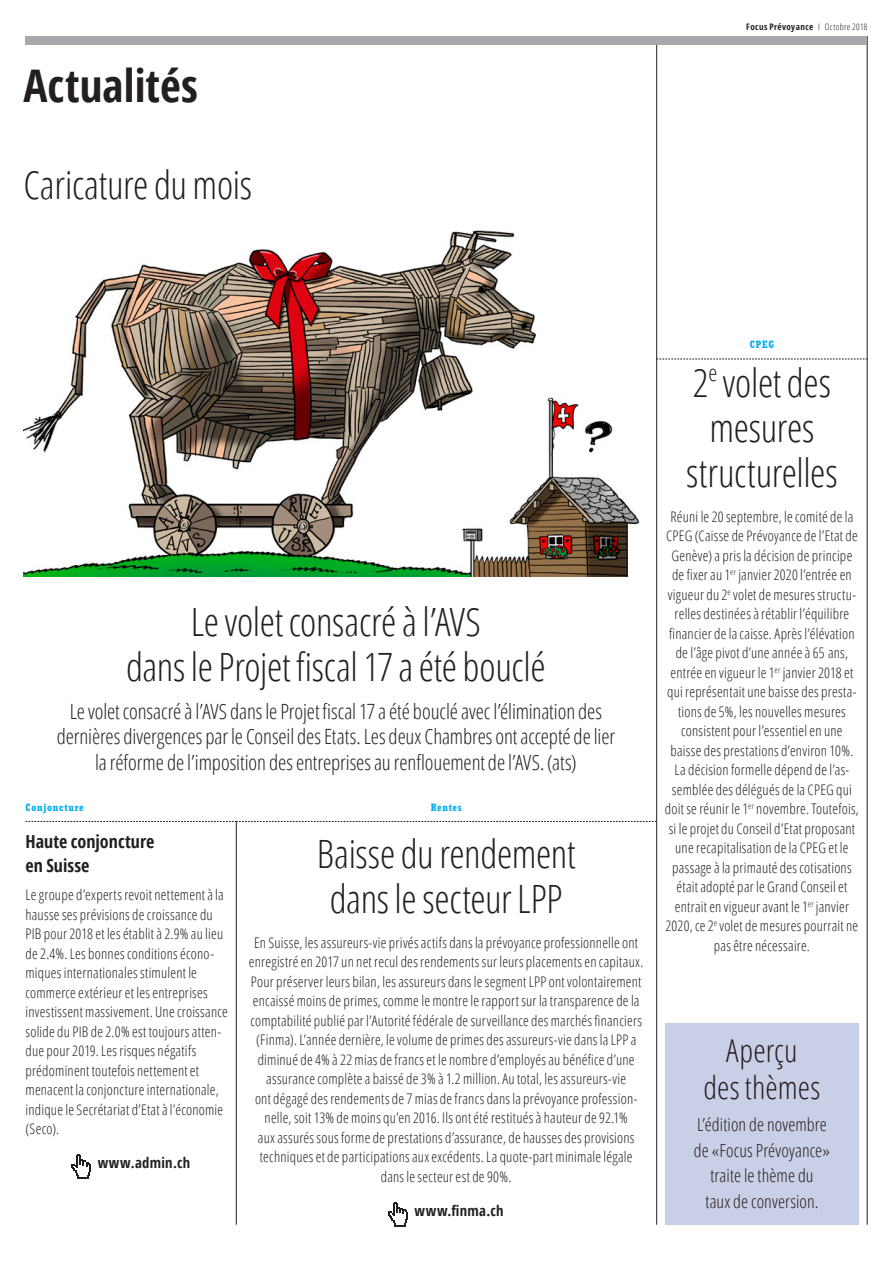
<style>
.page{position:relative;width:893px;height:1263px;background:#fff}
.page>*{position:absolute;margin:0;border:0;box-sizing:border-box;transform-origin:0 0}
.Titel{font:700 45px "Open Sans Condensed";letter-spacing:.005em;color:#231f20}
.News_Titel_mittel{font:300 39px/45px "Open Sans Condensed";letter-spacing:-.01em;color:#231f20;text-align:center}
.t1{font:300 31.5px/37.5px "Open Sans Condensed";letter-spacing:.005em;color:#231f20;text-align:center}
.News_GT_gross{font:300 21px/25.5px "Open Sans Condensed";letter-spacing:-.005em;color:#231f20;text-align:center}
.t2{font:300 18px/25.5px "Open Sans Condensed";letter-spacing:.005em;color:#231f20;text-align:center}
.News_Titel_klein{font:700 18px "Open Sans Condensed";letter-spacing:.005em;color:#231f20}
.News_GT_klein{font:300 14.7px/19.5px "Open Sans Condensed";letter-spacing:.015em;color:#231f20;text-align:center}
.Grundtext{font:700 14.7px "Open Sans Condensed";letter-spacing:.025em;color:#231f20}
.News_Obertitel_blau{font:700 condensed 10.5px "Rockwell";letter-spacing:.07em;color:#00aeef}
.t3{font:700 9px "Open Sans Condensed";letter-spacing:.045em;color:#231f20}
.s1{font-weight:300}
</style>
<div class="page">
<hr style="left:867px;top:36px;width:1px;height:1189px;background:#231f20">
<hr style="left:656px;top:36px;width:1px;height:1189px;background:#231f20">
<hr style="left:236px;top:821px;width:1px;height:404px;background:#231f20">
<svg style="left:656px;top:359px;width:211px;height:1px"></svg>
<div style="left:26px;top:36px;width:841px;height:9px;background:#a8a9ad"></div>
<div style="left:665px;top:1023px;width:194px;height:202px;background:#cacfe8"></div>
<svg style="left:72px;top:1154px;width:18px;height:24px"></svg>
<svg style="left:26px;top:821px;width:630px;height:1px"></svg>
<svg style="left:389px;top:1202px;width:18px;height:24px"></svg>
<img style="left:24px;top:230px;width:616px;height:346px">
<div style="left:20px;top:222px;width:104px;height:38px;background:#fff"></div>
<p class="Titel" style="left:23px;top:55px;width:176px">Actualités</p>
<p class="News_Titel_mittel" style="left:24px;top:161px;width:230px">Caricature du mois</p>
<p class="t3" style="left:746px;top:21px;width:123px">Focus Prévoyance <span class="s1">I Octobre 2018</span></p>
<p class="News_Titel_mittel" style="left:126px;top:598px;width:421px">Le volet consacré à l’AVS<br>dans le Projet fiscal 17 a été bouclé</p>
<p class="News_GT_gross" style="left:57px;top:698px;width:560px">Le volet consacré à l’AVS dans le Projet fiscal 17 a été bouclé avec l’élimination des dernières divergences par le Conseil des Etats. Les deux Chambres ont accepté de lier la réforme de l’imposition des entreprises au renflouement de l’AVS. (ats)</p>
<p class="News_Obertitel_blau" style="left:26px;top:801px;width:60px">Conjoncture</p>
<p class="News_Titel_klein" style="left:26px;top:829px;width:130px">Haute conjoncture</p>
<p class="News_Titel_klein" style="left:26px;top:853px;width:65px">en Suisse</p>
<p class="News_GT_klein" style="left:26px;top:884px;width:204px;text-align:left">Le groupe d’experts revoit nettement à la hausse ses prévisions de croissance du PIB pour 2018 et les établit à 2.9% au lieu de 2.4%. Les bonnes conditions écono&shy;miques internationales stimulent le commerce extérieur et les entreprises investissent massivement. Une croissance solide du PIB de 2.0% est toujours atten&shy;due pour 2019. Les risques négatifs prédominent toutefois nettement et menacent la conjoncture internationale, indique le Secrétariat d’Etat à l’économie (Seco).</p>
<p class="Grundtext" style="left:98px;top:1152px;width:94px">www.admin.ch</p>
<p class="News_Obertitel_blau" style="left:431px;top:801px;width:32px">Rentes</p>
<p class="News_Titel_mittel" style="left:317px;top:830px;width:260px">Baisse du rendement dans le secteur LPP</p>
<p class="News_GT_klein" style="left:249px;top:932px;width:396px">En Suisse, les assureurs-vie privés actifs dans la prévoyance professionnelle ont enregistré en 2017 un net recul des rendements sur leurs placements en capitaux.<br>Pour préserver leurs bilan, les assureurs dans le segment LPP ont volontairement encaissé moins de primes, comme le montre le rapport sur la transparence de la comptabilité publié par l’Autorité fédérale de surveillance des marchés financiers (Finma). L’année dernière, le volume de primes des assureurs-vie dans la LPP a diminué de 4% à 22 mias de francs et le nombre d’employés au bénéfice d’une assurance complète a baissé de 3% à 1.2 million. Au total, les assureurs-vie<br>ont dégagé des rendements de 7 mias de francs dans la prévoyance profession&shy;nelle, soit 13% de moins qu’en 2016. Ils ont été restitués à hauteur de 92.1%<br>aux assurés sous forme de prestations d’assurance, de hausses des provisions techniques et de participations aux excédents. La quote-part minimale légale dans le secteur est de 90%.</p>
<p class="Grundtext" style="left:415px;top:1200px;width:91px">www.finma.ch</p>
<p class="News_Obertitel_blau" style="left:750px;top:338px;width:26px">CPEG</p>
<p class="News_Titel_mittel" style="left:686px;top:359px;width:153px">2<sup>e</sup> volet des mesures structurelles</p>
<p class="News_GT_klein" style="left:665px;top:506px;width:196px">Réuni le 20 septembre, le comité de la CPEG (Caisse de Prévoyance de l’Etat de Genève) a pris la décision de principe de fixer au 1<sup>er</sup> janvier 2020 l’entrée en vigueur du 2<sup>e</sup> volet de mesures structu&shy;relles destinées à rétablir l’équilibre financier de la caisse. Après l’élévation de l’âge pivot d’une année à 65 ans, entrée en vigueur le 1<sup>er</sup> janvier 2018 et qui représentait une baisse des presta&shy;tions de 5%, les nouvelles mesures consistent pour l’essentiel en une baisse des prestations d’environ 10%.<br>La décision formelle dépend de l’as&shy;semblée des délégués de la CPEG qui doit se réunir le 1<sup>er</sup> novembre. Toutefois, si le projet du Conseil d’Etat proposant une recapitalisation de la CPEG et le passage à la primauté des cotisations était adopté par le Grand Conseil et entrait en vigueur avant le 1<sup>er</sup> janvier 2020, ce 2<sup>e</sup> volet de mesures pourrait ne pas être nécessaire.</p>
<p class="t1" style="left:703px;top:1030px;width:119px">Aperçu<br>des thèmes</p>
<p class="t2" style="left:694px;top:1111px;width:138px">L’édition de novembre de «Focus Prévoyance» traite le thème du<br>taux de conversion.</p>
</div>
